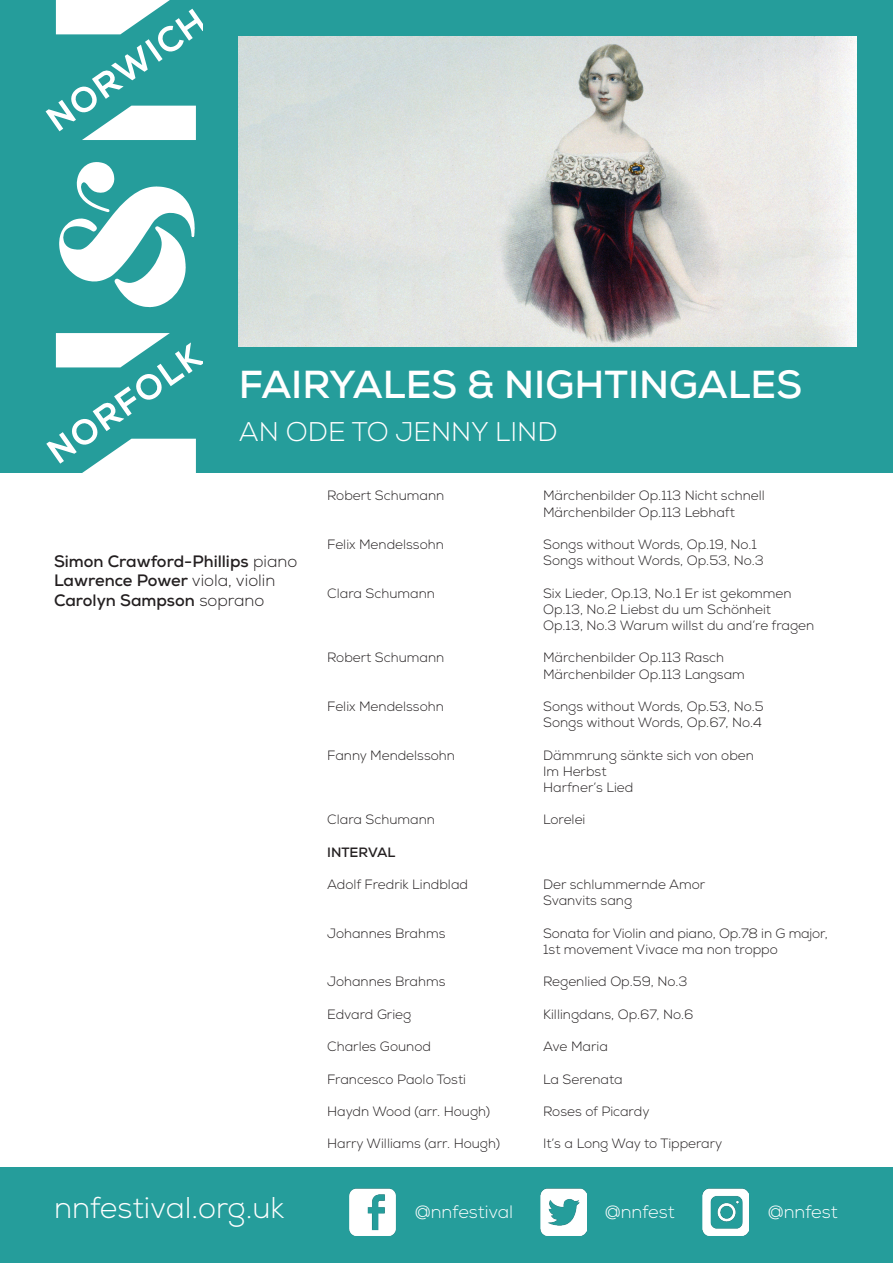
<style>
.page{position:relative;width:893px;height:1263px;background:#fff}
.page>*{position:absolute;margin:0;border:0;box-sizing:border-box;transform-origin:0 0}
.t1{font:700 39px "Nexa";color:#fff}
.t2{font:300 30px "Nexa";color:#fff}
.t3{font:300 27px "Nexa";color:#fff}
.t4{font:300 18px "Nexa";color:#fff}
.t5{font:700 16.5px "Nexa";color:#231f20}
.t6{font:300 13.5px/16.2px "Nexa";color:#231f20}
.t7{font:700 13.5px "Nexa";color:#231f20}
.s1{font-weight:300}
</style>
<div class="page">
<div style="left:0;top:0;width:893px;height:472px;background:#259d9b"></div>
<svg style="left:46px;top:333px;width:156px;height:139px"></svg>
<svg style="left:46px;top:0;width:156px;height:140px"></svg>
<svg style="left:59px;top:162px;width:136px;height:145px"></svg>
<img style="left:239px;top:36px;width:618px;height:311px">
<div style="left:0;top:1167px;width:893px;height:96px;background:#259d9b"></div>
<img style="left:349px;top:1189px;width:47px;height:46px">
<img style="left:540px;top:1189px;width:47px;height:46px">
<img style="left:702px;top:1189px;width:47px;height:46px">
<p class="t1" style="left:239px;top:359px;width:565px">FAIRYALES &amp; NIGHTINGALES</p>
<p class="t3" style="left:239px;top:416px;width:320px">AN ODE TO JENNY LIND</p>
<p class="t5" style="left:54px;top:550px;width:245px">Simon Crawford-Phillips <span class="s1">piano</span></p>
<p class="t5" style="left:54px;top:570px;width:223px">Lawrence Power <span class="s1">viola, violin</span></p>
<p class="t5" style="left:54px;top:590px;width:212px">Carolyn Sampson <span class="s1">soprano</span></p>
<p class="t2" style="left:54px;top:1189px;width:232px">nnfestival.org.uk</p>
<p class="t6" style="left:327px;top:488px;width:119px">Robert Schumann</p>
<p class="t6" style="left:543px;top:488px;width:223px">Märchenbilder Op.113 Nicht schnell</p>
<p class="t6" style="left:543px;top:504px;width:193px">Märchenbilder Op.113 Lebhaft</p>
<p class="t6" style="left:327px;top:537px;width:118px">Felix Mendelssohn</p>
<p class="t6" style="left:543px;top:537px;width:215px">Songs without Words, Op.19, No.1</p>
<p class="t6" style="left:543px;top:553px;width:222px">Songs without Words, Op.53, No.3</p>
<p class="t6" style="left:327px;top:585px;width:109px">Clara Schumann</p>
<p class="t6" style="left:543px;top:585px;width:250px">Six Lieder, Op.13, No.1 Er ist gekommen</p>
<p class="t6" style="left:543px;top:601px;width:229px">Op.13, No.2 Liebst du um Schönheit</p>
<p class="t6" style="left:543px;top:618px;width:273px">Op.13, No.3 Warum willst du and’re fragen</p>
<p class="t6" style="left:327px;top:650px;width:119px">Robert Schumann</p>
<p class="t6" style="left:543px;top:650px;width:182px">Märchenbilder Op.113 Rasch</p>
<p class="t6" style="left:543px;top:666px;width:203px">Märchenbilder Op.113 Langsam</p>
<p class="t6" style="left:327px;top:699px;width:118px">Felix Mendelssohn</p>
<p class="t6" style="left:543px;top:699px;width:222px">Songs without Words, Op.53, No.5</p>
<p class="t6" style="left:543px;top:715px;width:220px">Songs without Words, Op.67, No.4</p>
<p class="t6" style="left:327px;top:747px;width:129px">Fanny Mendelssohn</p>
<p class="t6" style="left:543px;top:747px;width:212px">Dämmrung sänkte sich von oben</p>
<p class="t6" style="left:543px;top:763px;width:65px">Im Herbst</p>
<p class="t6" style="left:543px;top:780px;width:92px">Harfner’s Lied</p>
<p class="t6" style="left:327px;top:812px;width:109px">Clara Schumann</p>
<p class="t6" style="left:543px;top:812px;width:44px">Lorelei</p>
<p class="t7" style="left:327px;top:843px;width:70px">INTERVAL</p>
<p class="t6" style="left:327px;top:877px;width:142px">Adolf Fredrik Lindblad</p>
<p class="t6" style="left:543px;top:877px;width:164px">Der schlummernde Amor</p>
<p class="t6" style="left:543px;top:893px;width:91px">Svanvits sang</p>
<p class="t6" style="left:327px;top:925px;width:120px">Johannes Brahms</p>
<p class="t6" style="left:543px;top:925px;width:286px">Sonata for Violin and piano, Op.78 in G major,<br>1st movement Vivace ma non troppo</p>
<p class="t6" style="left:327px;top:974px;width:120px">Johannes Brahms</p>
<p class="t6" style="left:543px;top:974px;width:146px">Regenlied Op.59, No.3</p>
<p class="t6" style="left:327px;top:1006px;width:86px">Edvard Grieg</p>
<p class="t6" style="left:543px;top:1006px;width:152px">Killingdans, Op.67, No.6</p>
<p class="t6" style="left:327px;top:1039px;width:105px">Charles Gounod</p>
<p class="t6" style="left:543px;top:1039px;width:66px">Ave Maria</p>
<p class="t6" style="left:327px;top:1071px;width:140px">Francesco Paolo Tosti</p>
<p class="t6" style="left:543px;top:1071px;width:81px">La Serenata</p>
<p class="t6" style="left:327px;top:1104px;width:164px">Haydn Wood (arr. Hough)</p>
<p class="t6" style="left:543px;top:1104px;width:108px">Roses of Picardy</p>
<p class="t6" style="left:327px;top:1136px;width:174px">Harry Williams (arr. Hough)</p>
<p class="t6" style="left:543px;top:1136px;width:181px">It’s a Long Way to Tipperary</p>
<p class="t4" style="left:415px;top:1201px;width:100px">@nnfestival</p>
<p class="t4" style="left:605px;top:1201px;width:71px">@nnfest</p>
<p class="t4" style="left:768px;top:1201px;width:71px">@nnfest</p>
</div>
